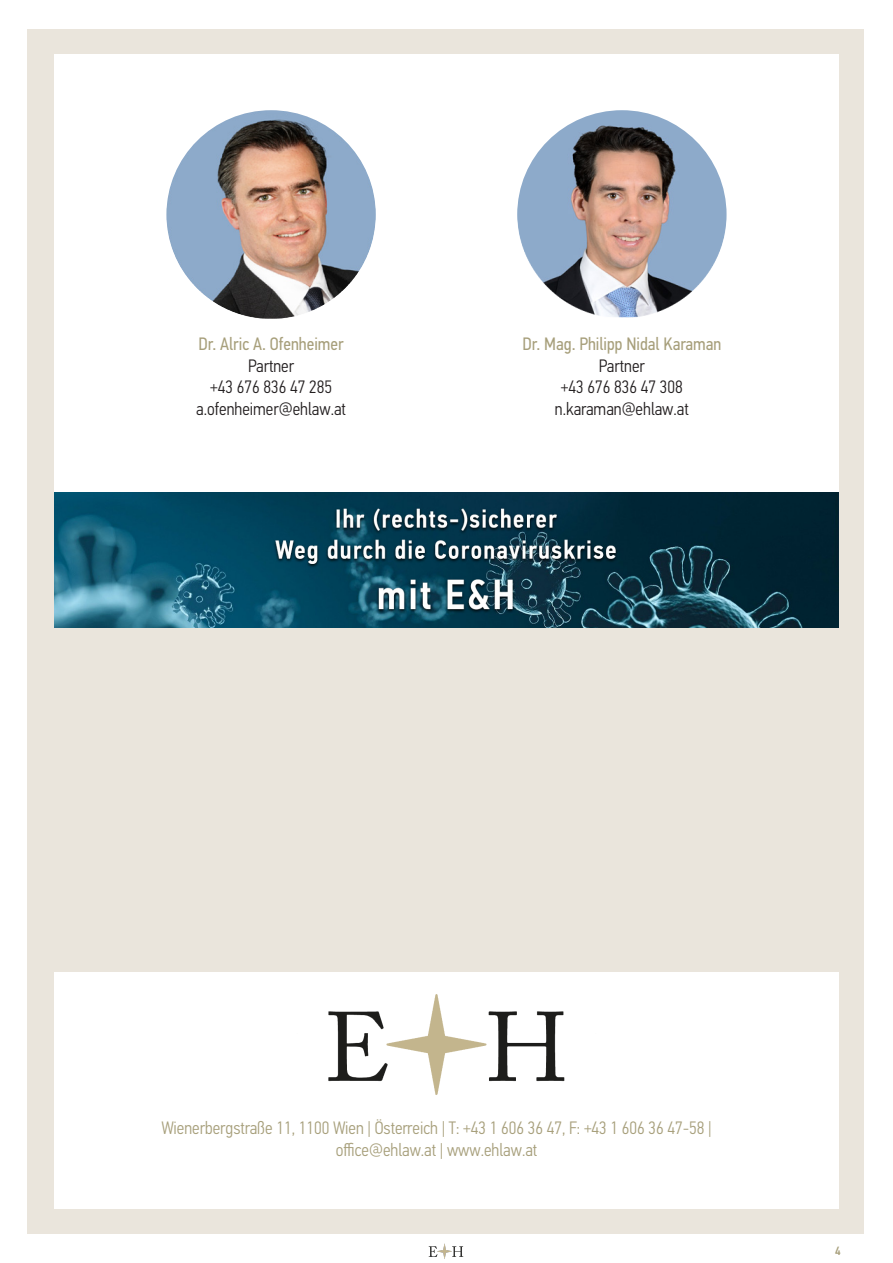
<style>
.page{position:relative;width:893px;height:1263px;background:#fff}
.page>*{position:absolute;margin:0;border:0;box-sizing:border-box;transform-origin:0 0}
.t1{font:300 18px "PFDIN Text Cond Pro";color:#a79f7b}
.t2{font:300 18px "PFDIN Text Cond Pro";color:#231f20}
.t3{font:18px "PFDIN Text Cond Pro";color:#a79f7b}
.t4{font:500 12px "PFDIN Text Cond Pro";color:#a79f7b}
</style>
<div class="page">
<div style="left:28px;top:29px;width:836px;height:1204px;background:#eae5dc"></div>
<img style="left:428px;top:1244px;width:36px;height:15px">
<div style="left:54px;top:972px;width:785px;height:237px;background:#fff"></div>
<img style="left:328px;top:994px;width:237px;height:101px">
<div style="left:54px;top:54px;width:785px;height:439px;background:#fff"></div>
<img style="left:166px;top:110px;width:210px;height:209px">
<img style="left:517px;top:110px;width:210px;height:207px">
<img style="left:54px;top:493px;width:785px;height:134px">
<p class="t3" style="left:198px;top:333px;width:147px">Dr. Alric A. Ofenheimer</p>
<p class="t2" style="left:248px;top:355px;width:48px">Partner</p>
<p class="t2" style="left:210px;top:377px;width:123px">+43 676 836 47 285</p>
<p class="t2" style="left:196px;top:399px;width:151px">a.ofenheimer@ehlaw.at</p>
<p class="t3" style="left:522px;top:333px;width:200px">Dr. Mag. Philipp Nidal Karaman</p>
<p class="t2" style="left:599px;top:355px;width:48px">Partner</p>
<p class="t2" style="left:561px;top:377px;width:123px">+43 676 836 47 308</p>
<p class="t2" style="left:555px;top:398px;width:135px">n.karaman@ehlaw.at</p>
<p class="t1" style="left:161px;top:1118px;width:552px">Wienerbergstraße 11, 1100 Wien | Österreich | T: +43 1 606 36 47, F: +43 1 606 36 47-58 |</p>
<p class="t1" style="left:336px;top:1139px;width:203px">office@ehlaw.at | www.ehlaw.at</p>
<p class="t4" style="left:835px;top:1244px;width:7px">4</p>
</div>
